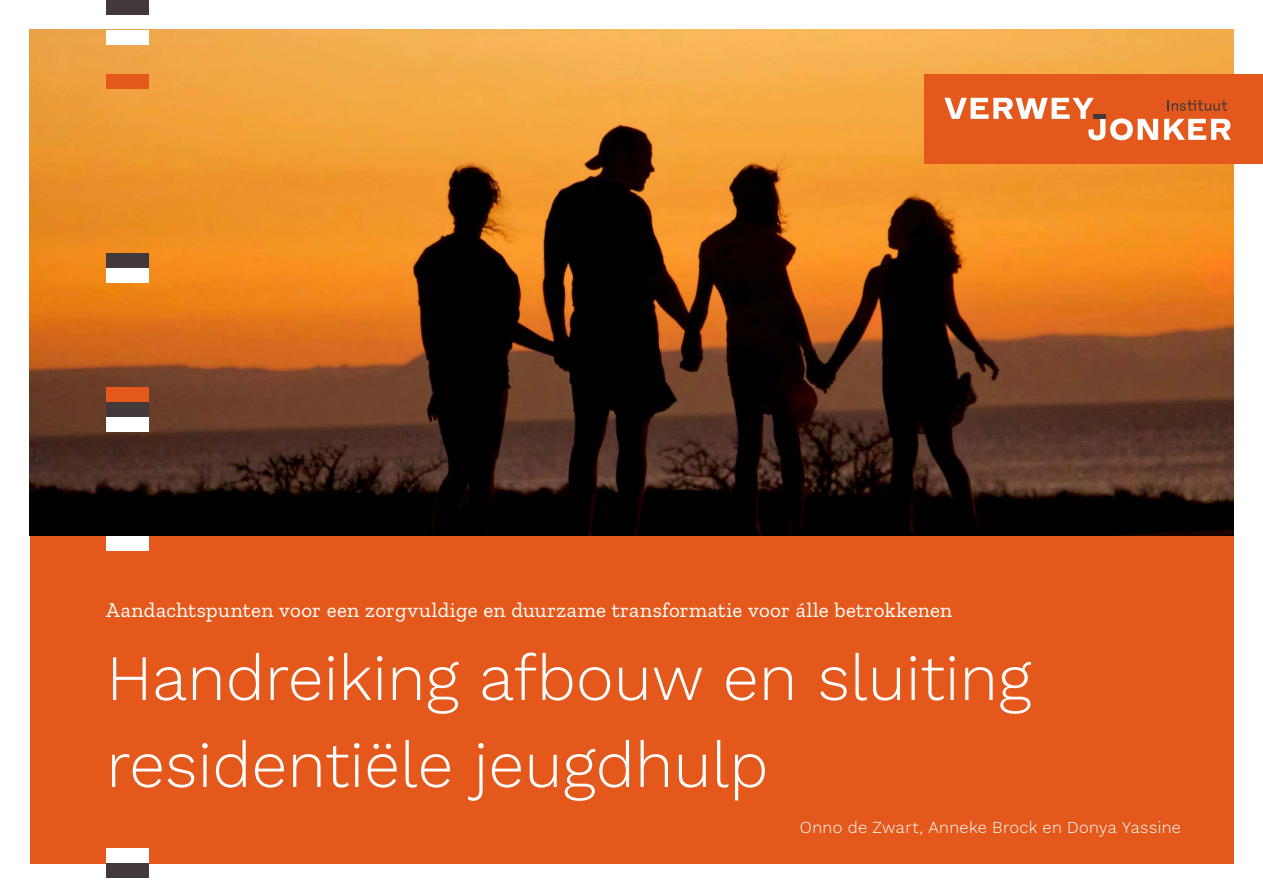
<style>
.page{position:relative;width:1263px;height:893px;background:#fff}
.page>*{position:absolute;margin:0;border:0;box-sizing:border-box;transform-origin:0 0}
.t1{font:64.5px/87px "Work Sans";color:#fff}
.t2{font:21px "Zilla Slab";letter-spacing:.015em;color:#fff}
.t3{font:16.5px "Work Sans";letter-spacing:.02em;color:#fff}
</style>
<div class="page">
<div style="left:30px;top:536px;width:1203px;height:327px;background:#e5581b"></div>
<img style="left:30px;top:30px;width:1203px;height:506px">
<div style="left:106px;top:0;width:43px;height:15px;background:#43393b"></div>
<div style="left:106px;top:268px;width:43px;height:15px;background:#fff"></div>
<div style="left:106px;top:402px;width:43px;height:15px;background:#43393b"></div>
<div style="left:106px;top:536px;width:43px;height:15px;background:#fff"></div>
<div style="left:106px;top:848px;width:43px;height:15px;background:#fff"></div>
<div style="left:106px;top:417px;width:43px;height:15px;background:#fff"></div>
<div style="left:106px;top:863px;width:43px;height:15px;background:#43393b"></div>
<div style="left:106px;top:30px;width:43px;height:15px;background:#fff"></div>
<div style="left:106px;top:74px;width:43px;height:15px;background:#e5581b"></div>
<div style="left:106px;top:253px;width:43px;height:15px;background:#43393b"></div>
<div style="left:106px;top:387px;width:43px;height:15px;background:#e5581b"></div>
<div style="left:925px;top:74px;width:338px;height:90px;background:#e5581b"></div>
<svg style="left:1168px;top:100px;width:59px;height:11px"></svg>
<svg style="left:944px;top:98px;width:214px;height:42px"></svg>
<svg style="left:1164px;top:119px;width:67px;height:21px"></svg>
<div style="left:1093px;top:114px;width:12px;height:5px;background:#43393b"></div>
<p class="t2" style="left:106px;top:599px;width:847px">Aandachtspunten voor een zorgvuldige en duurzame transformatie voor álle betrokkenen</p>
<h1 class="t1" style="left:106px;top:632px;width:926px">Handreiking afbouw en sluiting residentiële jeugdhulp</h1>
<p class="t3" style="left:800px;top:815px;width:383px">Onno de Zwart, Anneke Brock en Donya Yassine</p>
</div>
